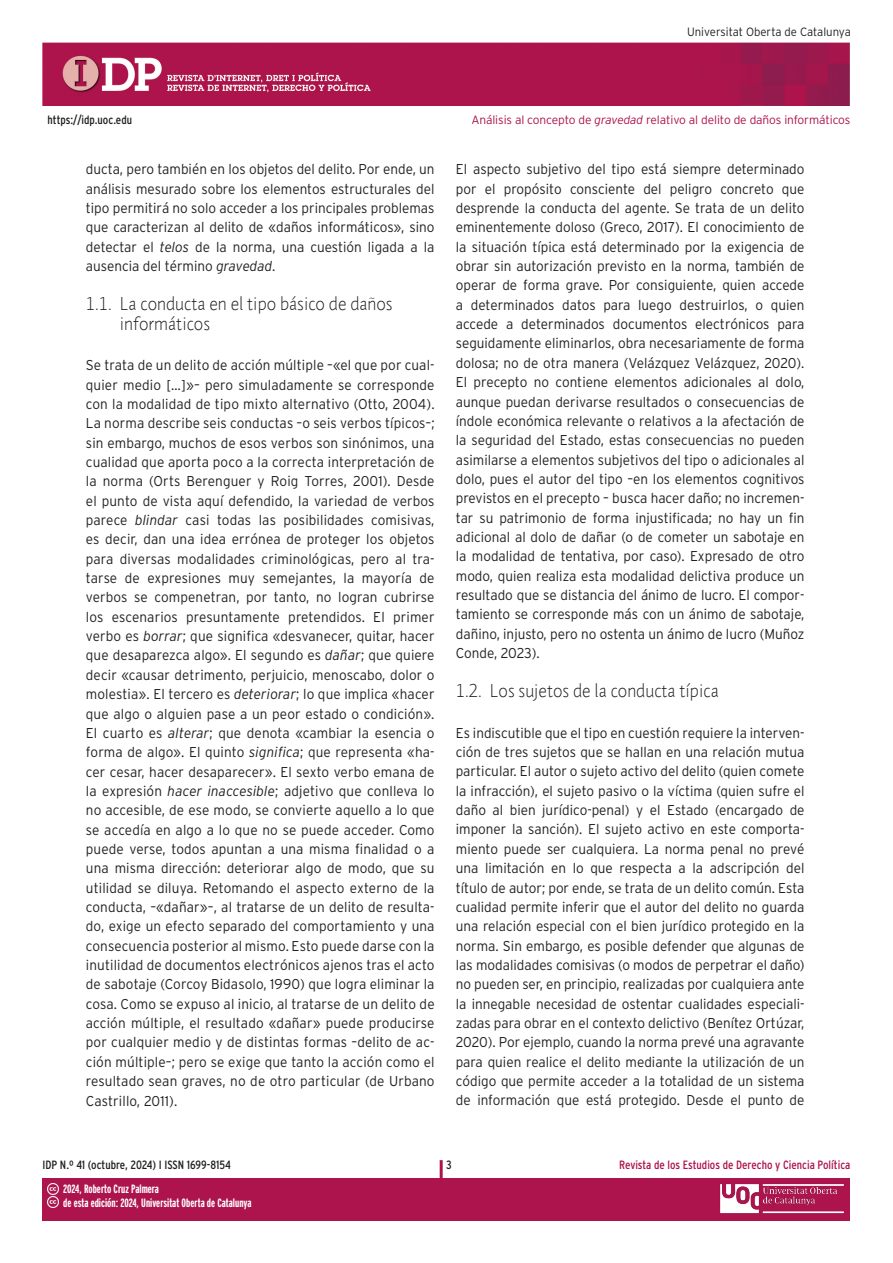
<style>
.page{position:relative;width:893px;height:1263px;background:#fff}
.page>*{position:absolute;margin:0;border:0;box-sizing:border-box;transform-origin:0 0}
._03_apartat_2{font:18px/19.5px "Pragma ND Light";color:#231f20;scale:.95 1}
._02_texto_base{font:300 14.25px/19.4px "Interstate";color:#231f20;text-align:justify;scale:.95 1}
.t1{font:700 extra-condensed 12px/14.4px "Interstate";color:#fff}
.t2{font:300 12px "Interstate";letter-spacing:-.01em;color:#ad134c}
.t3{font:condensed 12px "Interstate";color:#231f20}
.t4{font:condensed 12px "Interstate";color:#ad134c}
.t5{font:300 12px "Interstate";color:#231f20;scale:.95 1}
.s1{font-style:italic}
</style>
<div class="page">
<img style="left:43px;top:43px;width:807px;height:63px">
<div style="left:43px;top:1178px;width:807px;height:42px;background:#ad134c"></div>
<hr style="left:440px;top:1160px;width:3px;height:44px;background:#ad134c">
<img style="left:720px;top:1184px;width:124px;height:30px">
<svg style="left:47px;top:1183px;width:11px;height:25px"></svg>
<p class="t5" style="left:687px;top:25px;width:174px">Universitat Oberta de Catalunya</p>
<p class="t3" style="left:48px;top:113px;width:86px">https://idp.uoc.edu</p>
<p class="_02_texto_base" style="left:86px;top:159px;width:369px">ducta, pero también en los objetos del delito. Por ende, un análisis mesurado sobre los elementos estructurales del tipo permitirá no solo acceder a los principales problemas que caracterizan al delito de «daños informáticos», sino detectar el <span class="s1">telos</span> de la norma, una cuestión ligada a la ausencia del término <span class="s1">gravedad</span>.</p>
<h3 class="_03_apartat_2" style="left:120px;top:294px;width:289px;text-indent:-34px">1.1. La conducta en el tipo básico de daños informáticos</h3>
<p class="_02_texto_base" style="left:86px;top:355px;width:369px">Se trata de un delito de acción múltiple –«el que por cual&shy;quier medio […]»– pero simuladamente se corresponde con la modalidad de tipo mixto alternativo (Otto, 2004).<br>La norma describe seis conductas –o seis verbos típicos–; sin embargo, muchos de esos verbos son sinónimos, una cualidad que aporta poco a la correcta interpretación de la norma (Orts Berenguer y Roig Torres, 2001). Desde el punto de vista aquí defendido, la variedad de verbos parece <span class="s1">blindar</span> casi todas las posibilidades comisivas, es decir, dan una idea errónea de proteger los objetos para diversas modalidades criminológicas, pero al tra&shy;tarse de expresiones muy semejantes, la mayoría de verbos se compenetran, por tanto, no logran cubrirse los escenarios presuntamente pretendidos. El primer verbo es <span class="s1">borrar</span>; que significa «desvanecer, quitar, hacer que desaparezca algo». El segundo es <span class="s1">dañar</span>; que quiere decir «causar detrimento, perjuicio, menoscabo, dolor o molestia». El tercero es <span class="s1">deteriorar</span>; lo que implica «hacer que algo o alguien pase a un peor estado o condición».<br>El cuarto es <span class="s1">alterar</span>; que denota «cambiar la esencia o forma de algo». El quinto <span class="s1">significa</span>; que representa «ha&shy;cer cesar, hacer desaparecer». El sexto verbo emana de la expresión <span class="s1">hacer inaccesible</span>; adjetivo que conlleva lo no accesible, de ese modo, se convierte aquello a lo que se accedía en algo a lo que no se puede acceder. Como puede verse, todos apuntan a una misma finalidad o a una misma dirección: deteriorar algo de modo, que su utilidad se diluya. Retomando el aspecto externo de la conducta, –«dañar»–, al tratarse de un delito de resulta&shy;do, exige un efecto separado del comportamiento y una consecuencia posterior al mismo. Esto puede darse con la inutilidad de documentos electrónicos ajenos tras el acto de sabotaje (Corcoy Bidasolo, 1990) que logra eliminar la cosa. Como se expuso al inicio, al tratarse de un delito de acción múltiple, el resultado «dañar» puede producirse por cualquier medio y de distintas formas –delito de ac&shy;ción múltiple–; pero se exige que tanto la acción como el resultado sean graves, no de otro particular (de Urbano Castrillo, 2011).</p>
<p class="t2" style="left:471px;top:113px;width:381px">Análisis al concepto de <span class="s1">gravedad</span> relativo al delito de daños informáticos</p>
<p class="_02_texto_base" style="left:456px;top:159px;width:369px">El aspecto subjetivo del tipo está siempre determinado por el propósito consciente del peligro concreto que desprende la conducta del agente. Se trata de un delito eminentemente doloso (Greco, 2017). El conocimiento de la situación típica está determinado por la exigencia de obrar sin autorización previsto en la norma, también de operar de forma grave. Por consiguiente, quien accede a determinados datos para luego destruirlos, o quien accede a determinados documentos electrónicos para seguidamente eliminarlos, obra necesariamente de forma dolosa; no de otra manera (Velázquez Velázquez, 2020).<br>El precepto no contiene elementos adicionales al dolo, aunque puedan derivarse resultados o consecuencias de índole económica relevante o relativos a la afectación de la seguridad del Estado, estas consecuencias no pueden asimilarse a elementos subjetivos del tipo o adicionales al dolo, pues el autor del tipo –en los elementos cognitivos previstos en el precepto – busca hacer daño; no incremen&shy;tar su patrimonio de forma injustificada; no hay un fin adicional al dolo de dañar (o de cometer un sabotaje en la modalidad de tentativa, por caso). Expresado de otro modo, quien realiza esta modalidad delictiva produce un resultado que se distancia del ánimo de lucro. El compor&shy;tamiento se corresponde más con un ánimo de sabotaje, dañino, injusto, pero no ostenta un ánimo de lucro (Muñoz Conde, 2023).</p>
<h3 class="_03_apartat_2" style="left:456px;top:681px;width:278px">1.2. Los sujetos de la conducta típica</h3>
<p class="_02_texto_base" style="left:456px;top:723px;width:369px">Es indiscutible que el tipo en cuestión requiere la interven&shy;ción de tres sujetos que se hallan en una relación mutua particular. El autor o sujeto activo del delito (quien comete la infracción), el sujeto pasivo o la víctima (quien sufre el daño al bien jurídico-penal) y el Estado (encargado de imponer la sanción). El sujeto activo en este comporta&shy;miento puede ser cualquiera. La norma penal no prevé una limitación en lo que respecta a la adscripción del título de autor; por ende, se trata de un delito común. Esta cualidad permite inferir que el autor del delito no guarda una relación especial con el bien jurídico protegido en la norma. Sin embargo, es posible defender que algunas de las modalidades comisivas (o modos de perpetrar el daño) no pueden ser, en principio, realizadas por cualquiera ante la innegable necesidad de ostentar cualidades especiali&shy;zadas para obrar en el contexto delictivo (Benítez Ortúzar, 2020). Por ejemplo, cuando la norma prevé una agravante para quien realice el delito mediante la utilización de un código que permite acceder a la totalidad de un sistema de información que está protegido. Desde el punto de</p>
<p class="t3" style="left:43px;top:1158px;width:190px">IDP N.º 41 (octubre, 2024) I ISSN 1699-8154</p>
<p class="t3" style="left:446px;top:1158px;width:7px">3</p>
<p class="t4" style="left:619px;top:1158px;width:233px">Revista de los Estudios de Derecho y Ciencia Política</p>
<p class="t1" style="left:63px;top:1181px;width:190px">2024, Roberto Cruz Palmera<br>de esta edición: 2024, Universitat Oberta de Catalunya</p>
</div>
